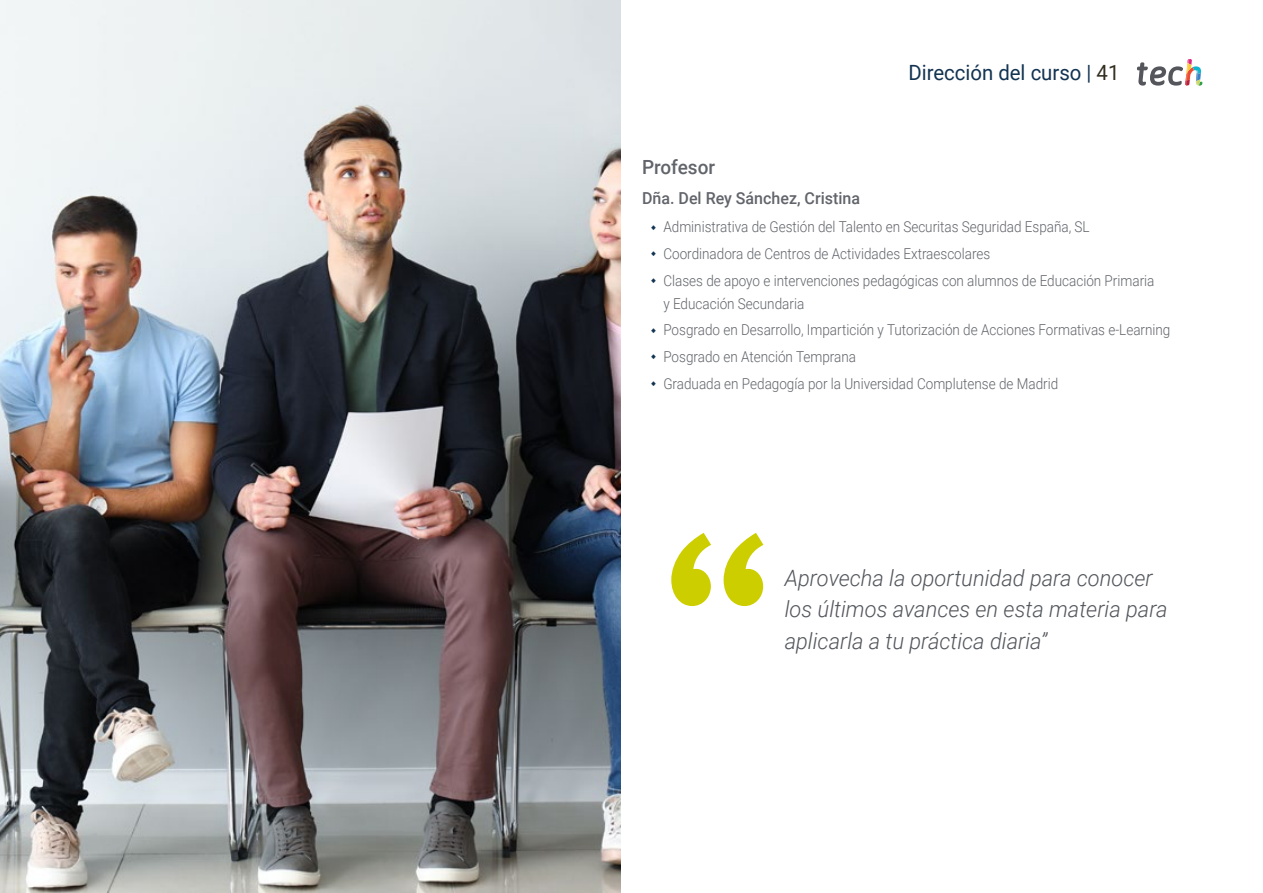
<style>
.page{position:relative;width:1263px;height:893px;background:#fff}
.page>*{position:absolute;margin:0;border:0;box-sizing:border-box;transform-origin:0 0}
.t1{font:italic 300 22.5px/31.5px "Roboto";color:#52555b}
.t2{font:21px "Roboto";color:#123352}
.t3{font:500 19.5px "Roboto";color:#61646a}
.t4{font:500 16.5px "Roboto";color:#61646a}
.t5{font:300 15px/26.7px "Roboto";color:#61646a;scale:.9 1}
.s1{color:#312e20}
</style>
<div class="page">
<img style="left:0;top:0;width:621px;height:893px">
<svg style="left:671px;top:533px;width:92px;height:73px"></svg>
<svg style="left:1137px;top:59px;width:65px;height:27px"></svg>
<h2 class="t2" style="left:908px;top:57px;width:213px">Dirección del curso | <span class="s1">41</span></h2>
<h3 class="t3" style="left:642px;top:154px;width:74px">Profesor</h3>
<p class="t4" style="left:642px;top:186px;width:219px">Dña. Del Rey Sánchez, Cristina</p>
<p class="t5" style="left:663px;top:213px;width:547px">Administrativa de Gestión del Talento en Securitas Seguridad España, SL<br>Coordinadora de Centros de Actividades Extraescolares<br>Clases de apoyo e intervenciones pedagógicas con alumnos de Educación Primaria</p>
<p class="t5" style="left:663px;top:289px;width:565px">y Educación Secundaria<br>Posgrado en Desarrollo, Impartición y Tutorización de Acciones Formativas e-Learning Posgrado en Atención Temprana<br>Graduada en Pedagogía por la Universidad Complutense de Madrid</p>
<h1 class="t1" style="left:785px;top:561px;width:384px">Aprovecha la oportunidad para conocer los últimos avances en esta materia para aplicarla a tu práctica diaria”</h1>
</div>
